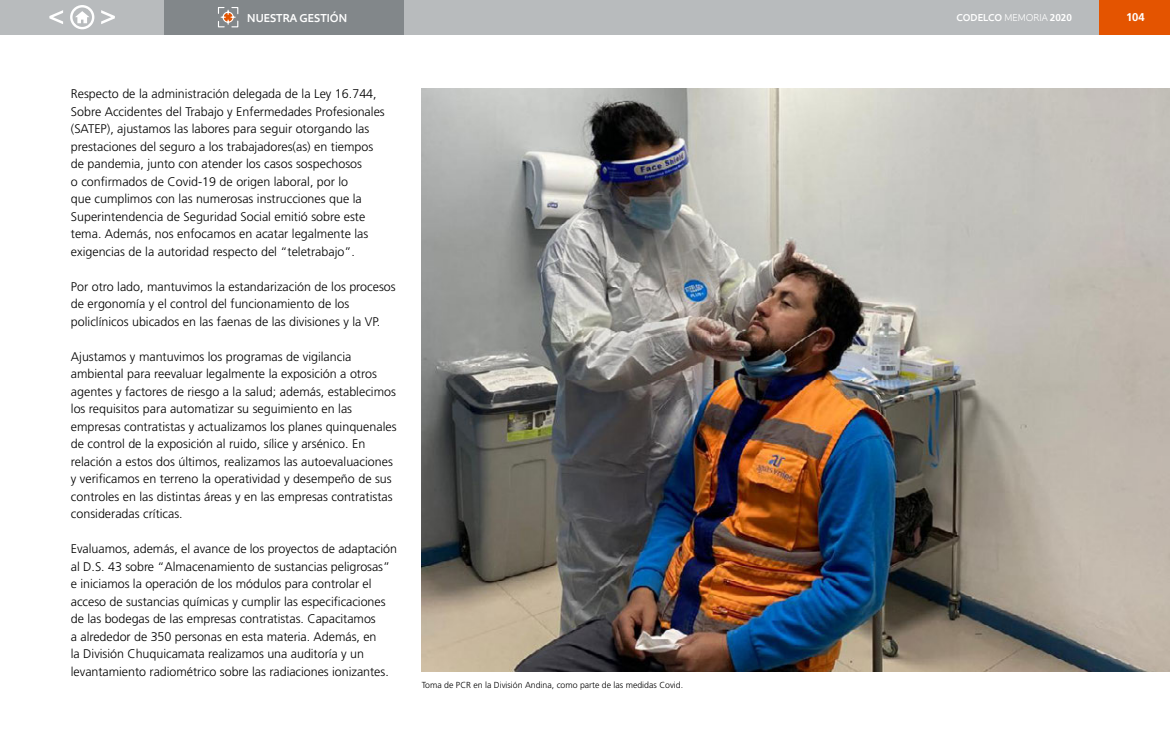
<style>
.page{position:relative;width:1170px;height:741px;background:#fff}
.page>*{position:absolute;margin:0;border:0;box-sizing:border-box;transform-origin:0 0}
.t1{font:300 12.5px/17.5px "Frutiger LT Std";color:#000}
.t2{font:600 11.38px "Quire Sans";color:#fff}
.t3{font:700 11.25px "Frutiger LT Std";color:#fff}
.t4{font:600 9.88px "Quire Sans";color:#fff}
.t5{font:300 8.75px "Frutiger LT Std";color:#000}
.s1{font-weight:300}
.s2{font-family:"Frutiger LT Std";font-weight:700}
</style>
<div class="page">
<img style="left:422px;top:89px;width:747px;height:582px">
<div style="left:0;top:0;width:1169px;height:34px;background:#b8bbbd"></div>
<div style="left:164px;top:0;width:239px;height:34px;background:#82878a"></div>
<svg style="left:70px;top:5px;width:24px;height:24px"></svg>
<svg style="left:49px;top:10px;width:14px;height:14px"></svg>
<svg style="left:101px;top:10px;width:14px;height:14px"></svg>
<svg style="left:218px;top:7px;width:21px;height:21px"></svg>
<div style="left:1098px;top:0;width:71px;height:34px;background:#e45400"></div>
<p class="t2" style="left:247px;top:11px;width:101px">NUESTRA GESTIÓN</p>
<p class="t4" style="left:956px;top:12px;width:117px">CODELCO <span class="s1">MEMORIA</span> <span class="s2">2020</span></p>
<p class="t3" style="left:1125px;top:11px;width:20px">104</p>
<p class="t1" style="left:71px;top:85px;width:315px">Respecto de la administración delegada de la Ley 16.744, Sobre Accidentes del Trabajo y Enfermedades Profesionales (SATEP), ajustamos las labores para seguir otorgando las prestaciones del seguro a los trabajadores(as) en tiempos de pandemia, junto con atender los casos sospechosos<br>o confirmados de Covid-19 de origen laboral, por lo<br>que cumplimos con las numerosas instrucciones que la Superintendencia de Seguridad Social emitió sobre este tema. Además, nos enfocamos en acatar legalmente las exigencias de la autoridad respecto del “teletrabajo”.</p>
<p class="t1" style="left:71px;top:278px;width:326px">Por otro lado, mantuvimos la estandarización de los procesos de ergonomía y el control del funcionamiento de los policlínicos ubicados en las faenas de las divisiones y la VP.</p>
<p class="t1" style="left:71px;top:348px;width:327px">Ajustamos y mantuvimos los programas de vigilancia ambiental para reevaluar legalmente la exposición a otros agentes y factores de riesgo a la salud; además, establecimos los requisitos para automatizar su seguimiento en las empresas contratistas y actualizamos los planes quinquenales de control de la exposición al ruido, sílice y arsénico. En relación a estos dos últimos, realizamos las autoevaluaciones y verificamos en terreno la operatividad y desempeño de sus controles en las distintas áreas y en las empresas contratistas consideradas críticas.</p>
<p class="t1" style="left:71px;top:540px;width:328px">Evaluamos, además, el avance de los proyectos de adaptación al D.S. 43 sobre “Almacenamiento de sustancias peligrosas” e iniciamos la operación de los módulos para controlar el acceso de sustancias químicas y cumplir las especificaciones de las bodegas de las empresas contratistas. Capacitamos<br>a alrededor de 350 personas en esta materia. Además, en<br>la División Chuquicamata realizamos una auditoría y un levantamiento radiométrico sobre las radiaciones ionizantes.</p>
<p class="t5" style="left:422px;top:679px;width:263px">Toma de PCR en la División Andina, como parte de las medidas Covid.</p>
</div>
